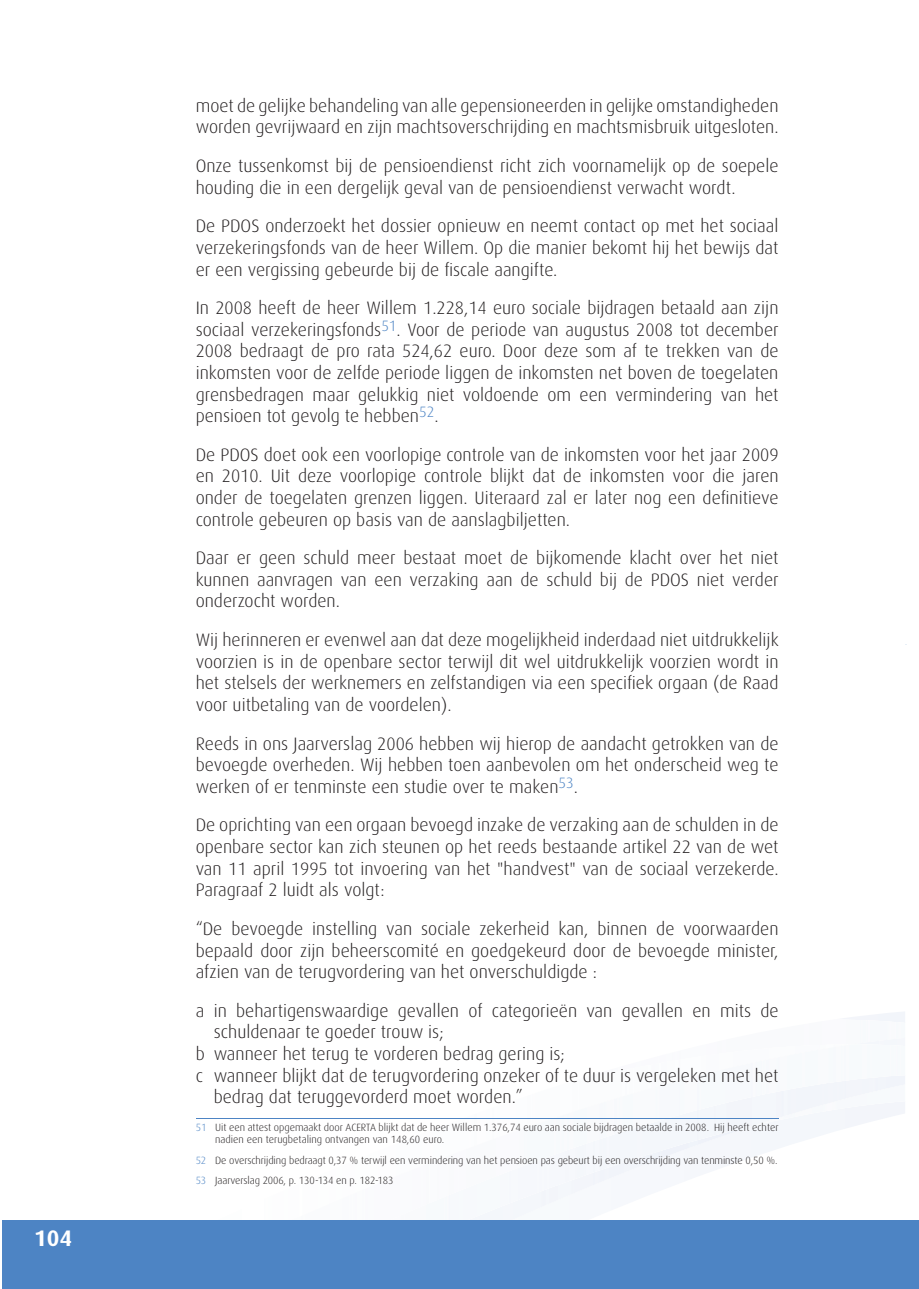
<style>
.page{position:relative;width:919px;height:1289px;background:#fff}
.page>*{position:absolute;margin:0;border:0;box-sizing:border-box;transform-origin:0 0}
.t1{font:700 22.5px "Dax";color:#fff}
.t2{font:300 18px/21.6px "Dax";color:#231f20;text-align:justify}
.t3{font:300 10.5px/12px "Dax";letter-spacing:-.01em;color:#231f20}
.s1{color:#4d84c4}
</style>
<div class="page">
<svg style="left:843px;top:1012px;width:62px;height:7px"></svg>
<img style="left:196px;top:1044px;width:709px;height:176px">
<div style="left:2px;top:1220px;width:916px;height:68px;background:#4d84c4"></div>
<hr style="left:196px;top:1117px;width:582px;height:1px;background:#4d84c4">
<p class="t1" style="left:34px;top:1225px;width:40px">104</p>
<p class="t2" style="left:196px;top:95px;width:584px">moet de gelijke behandeling van alle gepensioneerden in gelijke omstandigheden worden gevrijwaard en zijn machtsoverschrijding en machtsmisbruik uitgesloten.</p>
<p class="t2" style="left:196px;top:155px;width:584px">Onze tussenkomst bij de pensioendienst richt zich voornamelijk op de soepele houding die in een dergelijk geval van de pensioendienst verwacht wordt.</p>
<p class="t2" style="left:196px;top:215px;width:584px">De PDOS onderzoekt het dossier opnieuw en neemt contact op met het sociaal verzekeringsfonds van de heer Willem. Op die manier bekomt hij het bewijs dat er een vergissing gebeurde bij de fiscale aangifte.</p>
<p class="t2" style="left:196px;top:297px;width:584px">In 2008 heeft de heer Willem 1.228,14 euro sociale bijdragen betaald aan zijn sociaal verzekeringsfonds<sup>51</sup>. Voor de periode van augustus 2008 tot december 2008 bedraagt de pro rata 524,62 euro. Door deze som af te trekken van de inkomsten voor de zelfde periode liggen de inkomsten net boven de toegelaten grensbedragen maar gelukkig niet voldoende om een vermindering van het pensioen tot gevolg te hebben<sup>52</sup>.</p>
<p class="t2" style="left:196px;top:444px;width:584px">De PDOS doet ook een voorlopige controle van de inkomsten voor het jaar 2009 en 2010. Uit deze voorlopige controle blijkt dat de inkomsten voor die jaren onder de toegelaten grenzen liggen. Uiteraard zal er later nog een definitieve controle gebeuren op basis van de aanslagbiljetten.</p>
<p class="t2" style="left:196px;top:547px;width:584px">Daar er geen schuld meer bestaat moet de bijkomende klacht over het niet kunnen aanvragen van een verzaking aan de schuld bij de PDOS niet verder onderzocht worden.</p>
<p class="t2" style="left:196px;top:629px;width:584px">Wij herinneren er evenwel aan dat deze mogelijkheid inderdaad niet uitdrukkelijk voorzien is in de openbare sector terwijl dit wel uitdrukkelijk voorzien wordt in het stelsels der werknemers en zelfstandigen via een specifiek orgaan (de Raad voor uitbetaling van de voordelen).</p>
<p class="t2" style="left:196px;top:732px;width:584px">Reeds in ons Jaarverslag 2006 hebben wij hierop de aandacht getrokken van de bevoegde overheden. Wij hebben toen aanbevolen om het onderscheid weg te werken of er tenminste een studie over te maken<sup>53</sup>.</p>
<p class="t2" style="left:196px;top:814px;width:584px">De oprichting van een orgaan bevoegd inzake de verzaking aan de schulden in de openbare sector kan zich steunen op het reeds bestaande artikel 22 van de wet van 11 april 1995 tot invoering van het "handvest" van de sociaal verzekerde.<br>Paragraaf 2 luidt als volgt:</p>
<p class="t2" style="left:196px;top:918px;width:584px">“De bevoegde instelling van sociale zekerheid kan, binnen de voorwaarden bepaald door zijn beheerscomité en goedgekeurd door de bevoegde minister, afzien van de terugvordering van het onverschuldigde :</p>
<p class="t2" style="left:196px;top:999px;width:584px">a in behartigenswaardige gevallen of categorieën van gevallen en mits de</p>
<p class="t2" style="left:214px;top:1021px;width:231px">schuldenaar te goeder trouw is;</p>
<p class="t2" style="left:196px;top:1043px;width:371px">b wanneer het terug te vorderen bedrag gering is;</p>
<p class="t2" style="left:196px;top:1064px;width:584px">c wanneer blijkt dat de terugvordering onzeker of te duur is vergeleken met het</p>
<p class="t2" style="left:214px;top:1086px;width:311px">bedrag dat teruggevorderd moet worden.”</p>
<p class="t3" style="left:215px;top:1121px;width:564px;text-indent:-19px"><span class="s1">51</span> Uit een attest opgemaakt door ACERTA blijkt dat de heer Willem 1.376,74 euro aan sociale bijdragen betaalde in 2008. Hij heeft echter nadien een terugbetaling ontvangen van 148,60 euro.</p>
<p class="t3" style="left:196px;top:1149px;width:583px;line-height:20.5px"><span class="s1">52</span> De overschrijding bedraagt 0,37 % terwijl een vermindering van het pensioen pas gebeurt bij een overschrijding van tenminste 0,50 %.<br><span class="s1">53</span> Jaarverslag 2006, p. 130-134 en p. 182-183</p>
</div>
